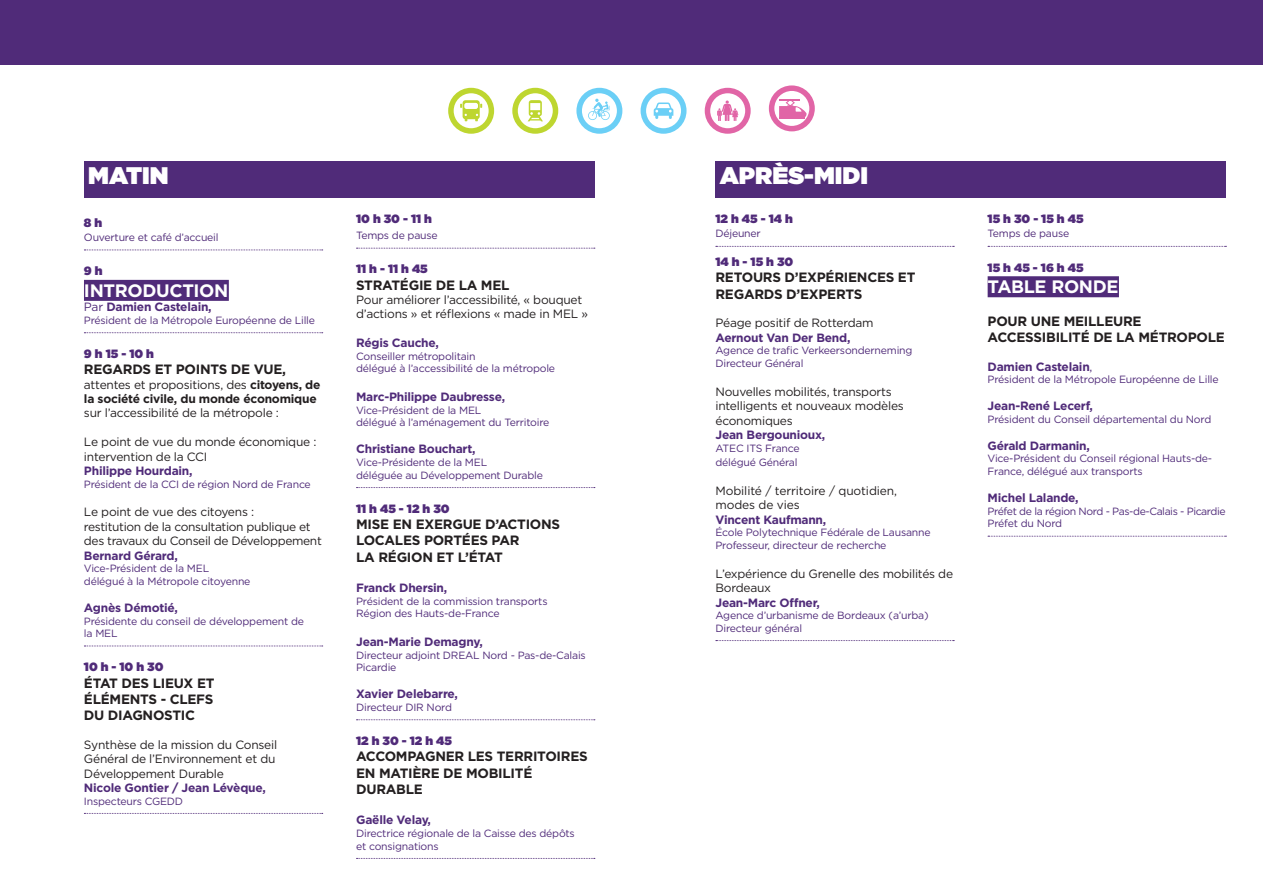
<style>
.page{position:relative;width:1263px;height:893px;background:#fff}
.page>*{position:absolute;margin:0;border:0;box-sizing:border-box;transform-origin:0 0}
.t1{font:900 24px "Gotham";color:#fff}
.t2{font:700 18px "Gotham";letter-spacing:-.02em;color:#fff}
.t3{font:700 13.5px/16.2px "Gotham";letter-spacing:-.02em;color:#231f20}
.t4{font:12px/14.4px "Gotham";letter-spacing:-.02em;color:#231f20}
.t5{font:700 12px "Gotham";letter-spacing:-.02em;color:#502b79}
.t6{font:900 12px "Gotham";color:#502b79}
.t7{font:10.5px/12.6px "Gotham";letter-spacing:-.02em;color:#502b79}
.t8{font:10.5px/12.6px "Gotham";letter-spacing:-.04em;color:#502b79}
.s1{font-weight:400}
.s2{font-weight:700}
.s3{font-weight:700;color:#502b79}
</style>
<div class="page">
<svg style="left:84px;top:250px;width:239px;height:1px"></svg>
<div style="left:84px;top:280px;width:145px;height:21px;background:#502b79"></div>
<svg style="left:84px;top:332px;width:239px;height:1px"></svg>
<svg style="left:84px;top:646px;width:239px;height:1px"></svg>
<svg style="left:84px;top:813px;width:239px;height:1px"></svg>
<svg style="left:356px;top:248px;width:239px;height:1px"></svg>
<svg style="left:356px;top:487px;width:239px;height:1px"></svg>
<svg style="left:356px;top:719px;width:239px;height:1px"></svg>
<svg style="left:356px;top:858px;width:239px;height:1px"></svg>
<svg style="left:716px;top:246px;width:238px;height:1px"></svg>
<svg style="left:716px;top:640px;width:238px;height:1px"></svg>
<svg style="left:988px;top:246px;width:238px;height:1px"></svg>
<div style="left:988px;top:276px;width:131px;height:21px;background:#502b79"></div>
<svg style="left:988px;top:536px;width:238px;height:1px"></svg>
<div style="left:0;top:0;width:1263px;height:64px;background:#502b79"></div>
<div style="left:84px;top:161px;width:510px;height:37px;background:#502b79"></div>
<div style="left:715px;top:161px;width:511px;height:37px;background:#502b79"></div>
<svg style="left:579px;top:91px;width:41px;height:40px"></svg>
<div style="left:576px;top:88px;width:46px;height:46px;border:5px solid #6bcff6;border-radius:50%"></div>
<svg style="left:588px;top:99px;width:22px;height:21px"></svg>
<svg style="left:643px;top:91px;width:41px;height:40px"></svg>
<div style="left:641px;top:88px;width:45px;height:46px;border:5px solid #6bcff6;border-radius:50%"></div>
<svg style="left:654px;top:103px;width:19px;height:17px"></svg>
<svg style="left:707px;top:91px;width:41px;height:40px"></svg>
<div style="left:705px;top:88px;width:46px;height:46px;border:5px solid #e165a6;border-radius:50%"></div>
<svg style="left:717px;top:101px;width:21px;height:20px"></svg>
<svg style="left:451px;top:91px;width:40px;height:40px"></svg>
<div style="left:448px;top:88px;width:46px;height:46px;border:5px solid #bed630;border-radius:50%"></div>
<svg style="left:460px;top:100px;width:22px;height:21px"></svg>
<svg style="left:515px;top:91px;width:40px;height:40px"></svg>
<div style="left:512px;top:88px;width:46px;height:46px;border:5px solid #bed630;border-radius:50%"></div>
<svg style="left:528px;top:100px;width:15px;height:21px"></svg>
<svg style="left:772px;top:88px;width:40px;height:41px"></svg>
<div style="left:769px;top:85px;width:46px;height:46px;border:5px solid #e165a6;border-radius:50%"></div>
<svg style="left:779px;top:99px;width:27px;height:20px"></svg>
<p class="t1" style="left:88px;top:158px;width:82px">MATIN</p>
<p class="t1" style="left:720px;top:158px;width:150px">APRÈS-MIDI</p>
<p class="t6" style="left:84px;top:214px;width:20px">8 h</p>
<p class="t7" style="left:84px;top:231px;width:136px">Ouverture et café d’accueil</p>
<p class="t6" style="left:84px;top:262px;width:20px">9 h</p>
<p class="t2" style="left:84px;top:279px;width:146px">INTRODUCTION</p>
<p class="t5" style="left:84px;top:299px;width:129px"><span class="s1">Par</span> Damien Castelain,</p>
<p class="t7" style="left:84px;top:314px;width:232px">Président de la Métropole Européenne de Lille</p>
<p class="t6" style="left:84px;top:345px;width:72px">9 h 15 - 10 h</p>
<p class="t3" style="left:84px;top:361px;width:204px">REGARDS ET POINTS DE VUE,</p>
<p class="t4" style="left:84px;top:377px;width:238px">attentes et propositions, des <span class="s2">citoyens, de la société civile, du monde économique </span>sur l’accessibilité de la métropole :</p>
<p class="t4" style="left:84px;top:435px;width:234px">Le point de vue du monde économique : intervention de la CCI</p>
<p class="t5" style="left:84px;top:463px;width:110px">Philippe Hourdain,</p>
<p class="t7" style="left:84px;top:477px;width:228px">Président de la CCI de région Nord de France</p>
<p class="t4" style="left:84px;top:505px;width:239px">Le point de vue des citoyens :<br>restitution de la consultation publique et des travaux du Conseil de Développement</p>
<p class="t5" style="left:84px;top:547px;width:95px">Bernard Gérard,</p>
<p class="t7" style="left:84px;top:562px;width:168px">Vice-Président de la MEL délégué à la Métropole citoyenne</p>
<p class="t5" style="left:84px;top:600px;width:95px">Agnès Démotié,</p>
<p class="t7" style="left:84px;top:614px;width:222px">Présidente du conseil de développement de la MEL</p>
<p class="t6" style="left:84px;top:658px;width:81px">10 h - 10 h 30</p>
<p class="t3" style="left:84px;top:674px;width:132px;text-align:justify">ÉTAT DES LIEUX ET ÉLÉMENTS - CLEFS DU DIAGNOSTIC</p>
<p class="t4" style="left:84px;top:737px;width:195px">Synthèse de la mission du Conseil<br>Général de l’Environnement et du<br>Développement Durable</p>
<p class="t5" style="left:84px;top:780px;width:183px">Nicole Gontier / Jean Lévèque,</p>
<p class="t7" style="left:84px;top:794px;width:101px">Inspecteurs CGEDD</p>
<p class="t6" style="left:356px;top:210px;width:77px">10 h 30 - 11 h</p>
<p class="t7" style="left:356px;top:229px;width:83px">Temps de pause</p>
<p class="t6" style="left:356px;top:261px;width:73px">11 h - 11 h 45</p>
<p class="t3" style="left:356px;top:277px;width:155px">STRATÉGIE DE LA MEL</p>
<p class="t4" style="left:356px;top:292px;width:233px">Pour améliorer l’accessibilité, « bouquet d’actions » et réflexions « made in MEL »</p>
<p class="t5" style="left:356px;top:335px;width:84px">Régis Cauche,</p>
<p class="t7" style="left:356px;top:350px;width:201px">Conseiller métropolitain<br>délégué à l’accessibilité de la métropole</p>
<p class="t5" style="left:356px;top:389px;width:150px">Marc-Philippe Daubresse,</p>
<p class="t7" style="left:356px;top:404px;width:195px">Vice-Président de la MEL<br>délégué à l’aménagement du Territoire</p>
<p class="t5" style="left:356px;top:441px;width:121px">Christiane Bouchart,</p>
<p class="t7" style="left:356px;top:456px;width:188px">Vice-Présidente de la MEL<br>déléguée au Développement Durable</p>
<p class="t6" style="left:356px;top:500px;width:95px">11 h 45 - 12 h 30</p>
<p class="t3" style="left:356px;top:516px;width:206px">MISE EN EXERGUE D’ACTIONS<br>LOCALES PORTÉES PAR<br>LA RÉGION ET L’ÉTAT</p>
<p class="t5" style="left:356px;top:580px;width:93px">Franck Dhersin,</p>
<p class="t7" style="left:356px;top:594px;width:193px">Président de la commission transports<br>Région des Hauts-de-France</p>
<p class="t5" style="left:356px;top:634px;width:128px">Jean-Marie Demagny,</p>
<p class="t7" style="left:356px;top:648px;width:231px">Directeur adjoint DREAL Nord - Pas-de-Calais<br>Picardie</p>
<p class="t5" style="left:356px;top:686px;width:103px">Xavier Delebarre,</p>
<p class="t7" style="left:356px;top:701px;width:97px">Directeur DIR Nord</p>
<p class="t6" style="left:356px;top:732px;width:97px">12 h 30 - 12 h 45</p>
<p class="t3" style="left:356px;top:748px;width:233px">ACCOMPAGNER LES TERRITOIRES<br>EN MATIÈRE DE MOBILITÉ<br>DURABLE</p>
<p class="t5" style="left:356px;top:812px;width:76px">Gaëlle Velay,</p>
<p class="t7" style="left:356px;top:827px;width:220px">Directrice régionale de la Caisse des dépôts et consignations</p>
<p class="t6" style="left:715px;top:210px;width:79px">12 h 45 - 14 h</p>
<p class="t7" style="left:715px;top:227px;width:47px">Déjeuner</p>
<p class="t6" style="left:715px;top:253px;width:79px">14 h - 15 h 30</p>
<p class="t3" style="left:715px;top:269px;width:201px">RETOURS D’EXPÉRIENCES ET<br>REGARDS D’EXPERTS</p>
<p class="t4" style="left:715px;top:316px;width:160px">Péage positif de Rotterdam<br><span class="s3">Aernout Van Der Bend,</span></p>
<p class="t7" style="left:715px;top:344px;width:198px">Agence de trafic Verkeersonderneming<br>Directeur Général</p>
<p class="t4" style="left:715px;top:384px;width:190px">Nouvelles mobilités, transports intelligents et nouveaux modèles économiques</p>
<p class="t5" style="left:715px;top:427px;width:111px">Jean Bergounioux,</p>
<p class="t7" style="left:715px;top:441px;width:86px;line-height:14.4px">ATEC ITS France délégué Général</p>
<p class="t4" style="left:715px;top:483px;width:183px">Mobilité / territoire / quotidien, modes de vies</p>
<p class="t5" style="left:715px;top:511px;width:112px">Vincent Kaufmann,</p>
<p class="t7" style="left:715px;top:526px;width:217px">École Polytechnique Fédérale de Lausanne<br>Professeur, directeur de recherche</p>
<p class="t4" style="left:715px;top:566px;width:239px">L’expérience du Grenelle des mobilités de<br>Bordeaux</p>
<p class="t5" style="left:715px;top:594px;width:106px">Jean-Marc Offner,</p>
<p class="t7" style="left:715px;top:609px;width:215px">Agence d’urbanisme de Bordeaux (a’urba)<br>Directeur général</p>
<p class="t6" style="left:988px;top:210px;width:97px">15 h 30 - 15 h 45</p>
<p class="t7" style="left:988px;top:227px;width:83px">Temps de pause</p>
<p class="t6" style="left:988px;top:259px;width:97px">15 h 45 - 16 h 45</p>
<p class="t2" style="left:988px;top:275px;width:132px">TABLE RONDE</p>
<p class="t3" style="left:988px;top:313px;width:239px">POUR UNE MEILLEURE<br>ACCESSIBILITÉ DE LA MÉTROPOLE</p>
<p class="t5" style="left:988px;top:358px;width:106px">Damien Castelain<span class="s1">,</span></p>
<p class="t7" style="left:988px;top:373px;width:232px">Président de la Métropole Européenne de Lille</p>
<p class="t5" style="left:988px;top:398px;width:107px">Jean-René Lecerf,</p>
<p class="t7" style="left:988px;top:413px;width:225px">Président du Conseil départemental du Nord</p>
<p class="t5" style="left:988px;top:438px;width:104px">Gérald Darmanin,</p>
<p class="t7" style="left:988px;top:452px;width:226px">Vice-Président du Conseil régional Hauts-de-<br>France, délégué aux transports</p>
<p class="t5" style="left:988px;top:490px;width:93px">Michel Lalande,</p>
<p class="t8" style="left:988px;top:504px;width:240px">Préfet de la région Nord - Pas-de-Calais - Picardie<br>Préfet du Nord</p>
</div>
